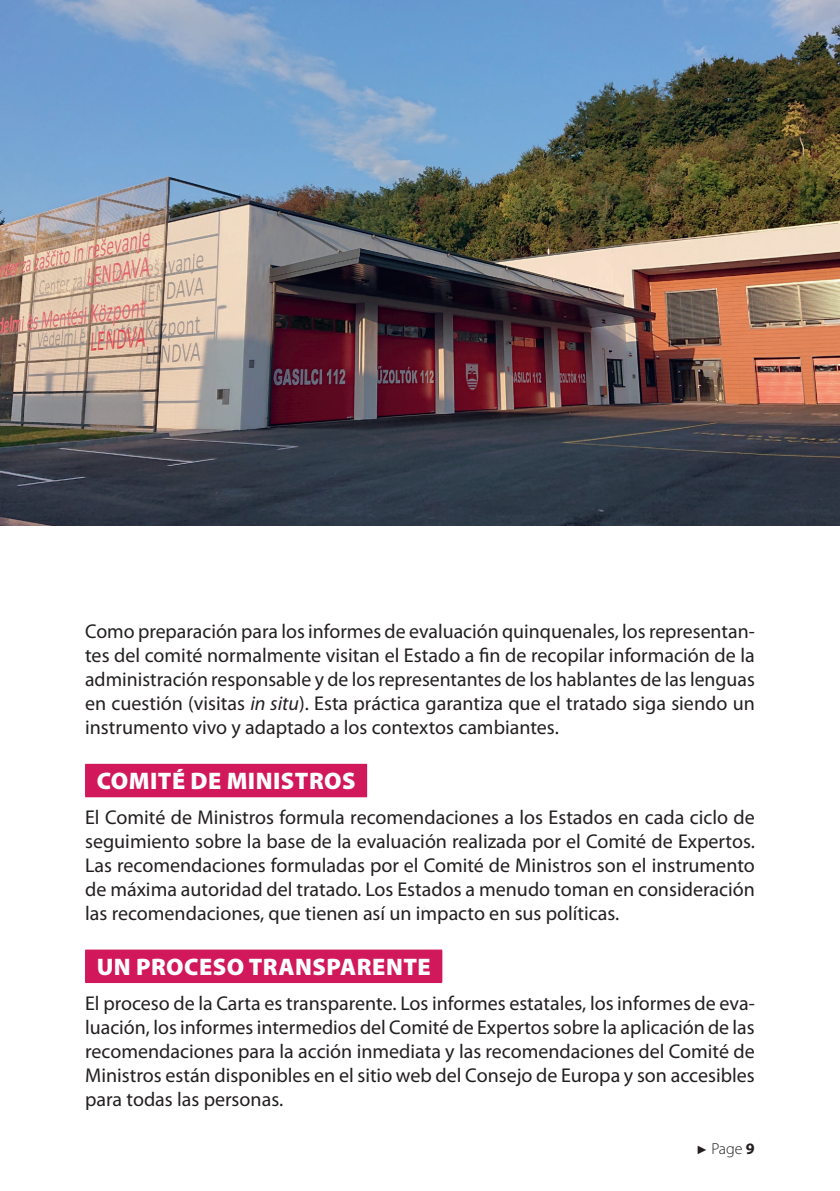
<style>
.page{position:relative;width:840px;height:1191px;background:#fff}
.page>*{position:absolute;margin:0;border:0;box-sizing:border-box;transform-origin:0 0}
.t1{font:900 24px "Myriad Pro";letter-spacing:.02em;color:#fff}
.t2{font:20px/24px "Myriad Pro";color:#231f20;text-align:justify}
.t3{font:300 16px "Myriad Pro";color:#231f20}
.s1{font-style:italic}
.s2{font-family:"Arial";font-weight:400;font-size:12px}
.s3{font-weight:700}
</style>
<div class="page">
<img style="left:0;top:0;width:839px;height:525px">
<div style="left:85px;top:765px;width:282px;height:32px;background:#d1185b"></div>
<div style="left:85px;top:764px;width:282px;height:32px;background:#d1185b"></div>
<div style="left:85px;top:951px;width:357px;height:32px;background:#d1185b"></div>
<div style="left:85px;top:949px;width:357px;height:32px;background:#d1185b"></div>
<p class="t2" style="left:85px;top:619px;width:671px">Como preparación para los informes de evaluación quinquenales, los representan&shy;tes del comité normalmente visitan el Estado a fin de recopilar información de la administración responsable y de los representantes de los hablantes de las lenguas en cuestión (visitas <span class="s1">in situ</span>). Esta práctica garantiza que el tratado siga siendo un instrumento vivo y adaptado a los contextos cambiantes.</p>
<p class="t1" style="left:97px;top:764px;width:260px">COMITÉ DE MINISTROS</p>
<p class="t2" style="left:85px;top:805px;width:671px">El Comité de Ministros formula recomendaciones a los Estados en cada ciclo de seguimiento sobre la base de la evaluación realizada por el Comité de Expertos.<br>Las recomendaciones formuladas por el Comité de Ministros son el instrumento de máxima autoridad del tratado. Los Estados a menudo toman en consideración las recomendaciones, que tienen así un impacto en sus políticas.</p>
<p class="t1" style="left:97px;top:950px;width:335px">UN PROCESO TRANSPARENTE</p>
<p class="t2" style="left:85px;top:990px;width:671px">El proceso de la Carta es transparente. Los informes estatales, los informes de eva&shy;luación, los informes intermedios del Comité de Expertos sobre la aplicación de las recomendaciones para la acción inmediata y las recomendaciones del Comité de Ministros están disponibles en el sitio web del Consejo de Europa y son accesibles para todas las personas.</p>
<p class="t3" style="left:695px;top:1139px;width:60px"><span class="s2">►</span> Page <span class="s3">9</span></p>
</div>
